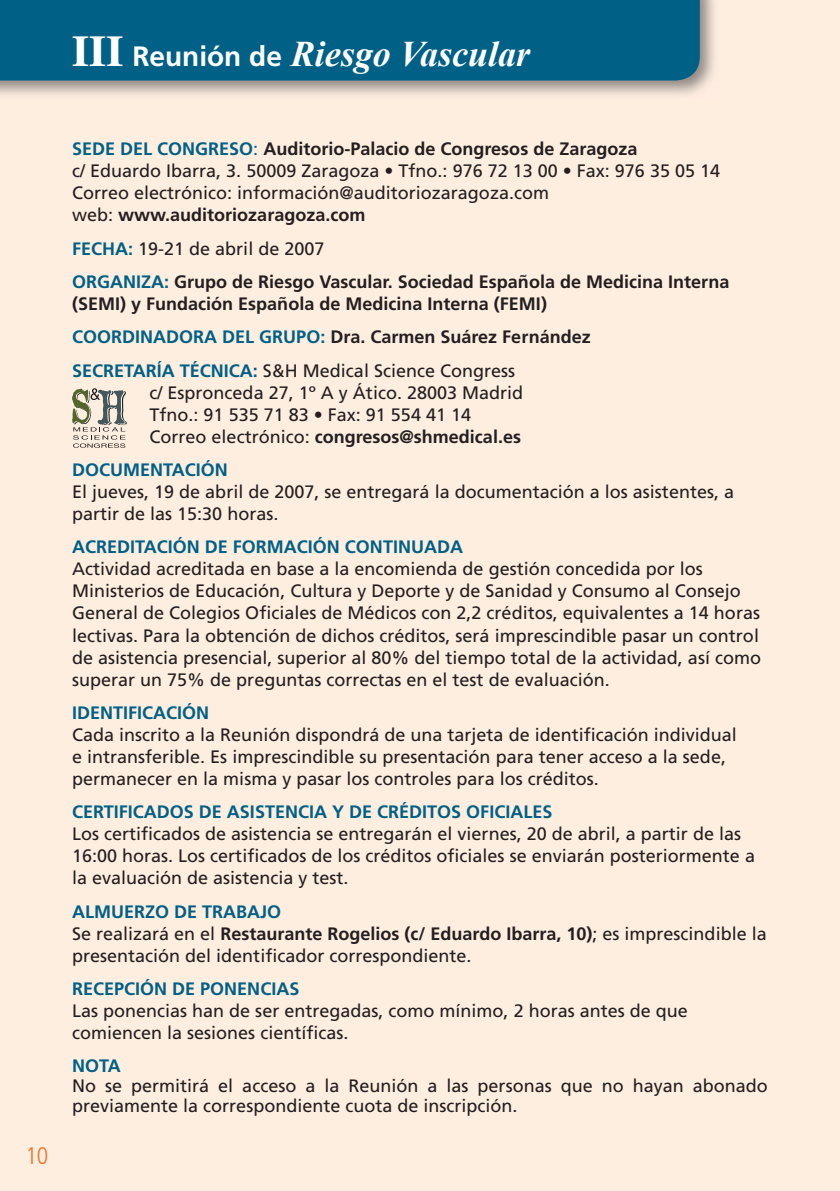
<style>
.page{position:relative;width:840px;height:1191px;background:#fff}
.page>*{position:absolute;margin:0;border:0;box-sizing:border-box;transform-origin:0 0}
.t1{font:italic 700 36px "Times New Roman";color:#fff}
.t2{font:300 condensed 24px "Frutiger";color:#f36e21}
.t3{font:18px/22px "Frutiger";color:#231f20}
.t4{font:700 18px/33.4px "Frutiger";color:#231f20}
.t5{font:700 18px "Frutiger";color:#006086}
.s1{font-family:"Times";font-style:normal;font-size:44px}
.s2{font-family:"Frutiger";font-style:normal;font-size:28px}
.s3{font-weight:700;color:#006086}
.s4{color:#006086}
.s5{font-weight:700}
.s6{font-weight:400}
</style>
<div class="page">
<div style="left:0;top:0;width:839px;height:1191px;background:#feeee0"></div>
<img style="left:0;top:0;width:714px;height:95px">
<div style="left:0;top:0;width:699px;height:81px;background:#006086"></div>
<hr style="left:839px;top:0;width:1px;height:1191px;background:#feeee0">
<svg style="left:72px;top:388px;width:55px;height:60px"></svg>
<h1 class="t1" style="left:72px;top:33px;width:459px"><span class="s1">III</span> <span class="s2">Reunión de</span> Riesgo Vascular</h1>
<h2 class="t2" style="left:25px;top:1142px;width:25px">10</h2>
<p class="t3" style="left:72px;top:138px;width:649px"><span class="s3">SEDE DEL CONGRESO</span><span class="s4">:</span> <span class="s5">Auditorio-Palacio de Congresos de Zaragoza<br></span>c/ Eduardo Ibarra, 3. 50009 Zaragoza • Tfno.: 976 72 13 00 • Fax: 976 35 05 14<br>Correo electrónico: información@auditoriozaragoza.com<br>web: <span class="s5">www.auditoriozaragoza.com</span></p>
<p class="t4" style="left:72px;top:232px;width:658px"><span class="s4">FECHA:</span> <span class="s6">19-21 de abril de 2007<br></span><span class="s4">ORGANIZA:</span> Grupo de Riesgo Vascular. Sociedad Española de Medicina Interna</p>
<p class="t4" style="left:72px;top:287px;width:520px">(SEMI) y Fundación Española de Medicina Interna (FEMI)<br><span class="s4">COORDINADORA DEL GRUPO:</span> Dra. Carmen Suárez Fernández<br><span class="s4">SECRETARÍA TÉCNICA:</span> <span class="s6">S&amp;H Medical Science Congress</span></p>
<p class="t3" style="left:149px;top:381px;width:375px">c/ Espronceda 27, 1º A y Ático. 28003 Madrid<br>Tfno.: 91 535 71 83 • Fax: 91 554 41 14<br>Correo electrónico: <span class="s5">congresos@shmedical.es</span></p>
<p class="t5" style="left:72px;top:459px;width:157px">DOCUMENTACIÓN</p>
<p class="t3" style="left:72px;top:481px;width:663px">El jueves, 19 de abril de 2007, se entregará la documentación a los asistentes, a partir de las 15:30 horas.</p>
<p class="t5" style="left:72px;top:536px;width:392px">ACREDITACIÓN DE FORMACIÓN CONTINUADA</p>
<p class="t3" style="left:72px;top:558px;width:690px">Actividad acreditada en base a la encomienda de gestión concedida por los Ministerios de Educación, Cultura y Deporte y de Sanidad y Consumo al Consejo General de Colegios Oficiales de Médicos con 2,2 créditos, equivalentes a 14 horas lectivas. Para la obtención de dichos créditos, será imprescindible pasar un control de asistencia presencial, superior al 80% del tiempo total de la actividad, así como superar un 75% de preguntas correctas en el test de evaluación.</p>
<p class="t5" style="left:72px;top:702px;width:139px">IDENTIFICACIÓN</p>
<p class="t3" style="left:72px;top:723px;width:666px">Cada inscrito a la Reunión dispondrá de una tarjeta de identificación individual e intransferible. Es imprescindible su presentación para tener acceso a la sede, permanecer en la misma y pasar los controles para los créditos.</p>
<p class="t5" style="left:72px;top:801px;width:481px">CERTIFICADOS DE ASISTENCIA Y DE CRÉDITOS OFICIALES</p>
<p class="t3" style="left:72px;top:823px;width:684px">Los certificados de asistencia se entregarán el viernes, 20 de abril, a partir de las<br>16:00 horas. Los certificados de los créditos oficiales se enviarán posteriormente a la evaluación de asistencia y test.</p>
<p class="t3" style="left:72px;top:900px;width:695px"><span class="s3">ALMUERZO DE TRABAJO<br></span>Se realizará en el <span class="s5">Restaurante Rogelios (c/ Eduardo Ibarra, 10)</span>; es imprescindible la presentación del identificador correspondiente.</p>
<p class="t5" style="left:72px;top:978px;width:229px">RECEPCIÓN DE PONENCIAS</p>
<p class="t3" style="left:72px;top:999px;width:617px">Las ponencias han de ser entregadas, como mínimo, 2 horas antes de que comiencen la sesiones científicas.</p>
<p class="t5" style="left:72px;top:1055px;width:50px">NOTA</p>
<p class="t3" style="left:72px;top:1076px;width:697px;line-height:20px">No se permitirá el acceso a la Reunión a las personas que no hayan abonado previamente la correspondiente cuota de inscripción.</p>
</div>
